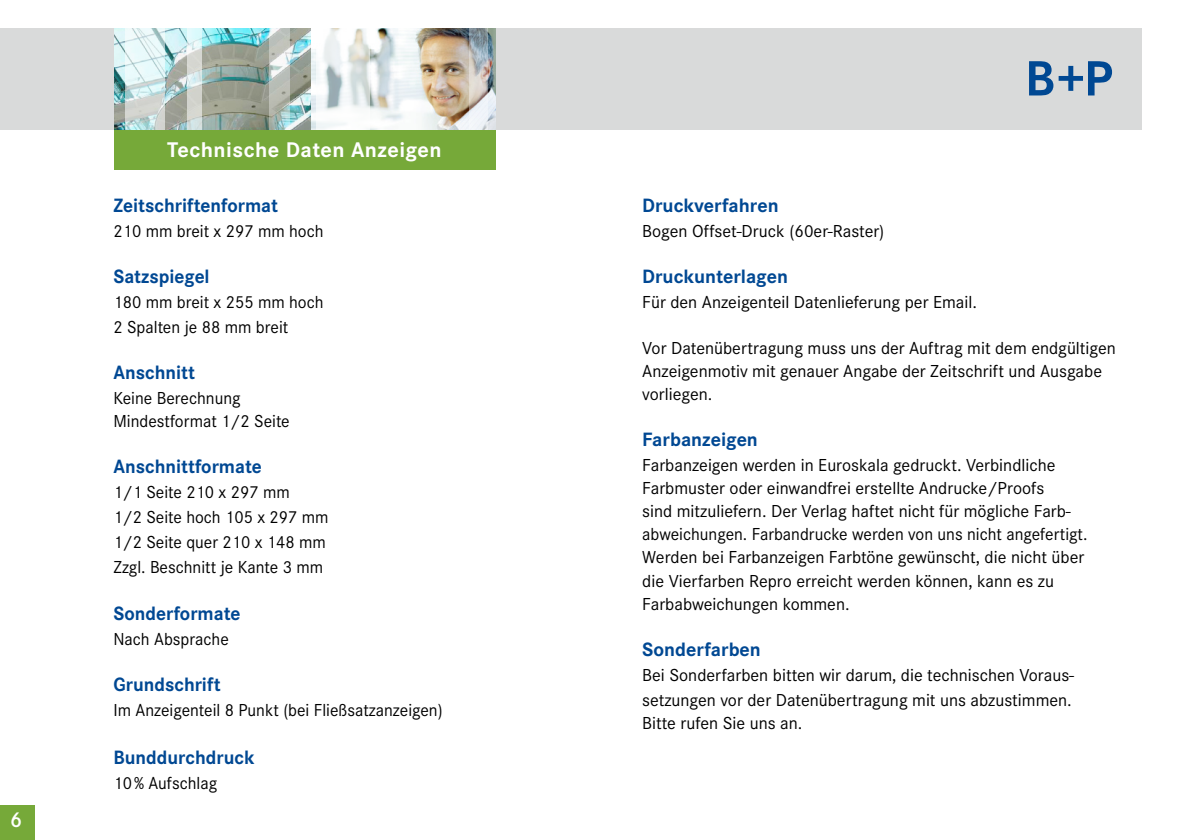
<style>
.page{position:relative;width:1191px;height:840px;background:#fff}
.page>*{position:absolute;margin:0;border:0;box-sizing:border-box;transform-origin:0 0}
.t1{font:700 51.4px "Corporate S";color:#004893}
.t2{font:700 22px "Corporate S";letter-spacing:.02em;color:#fff}
.t3{font:600 22px "Corporate S";color:#fff}
.t4{font:700 20px "Corporate S";color:#004893}
.t5{font:18px/23px "Corporate S";color:#000}
</style>
<div class="page">
<div style="left:0;top:804px;width:34px;height:35px;background:#76a939"></div>
<div style="left:0;top:28px;width:1141px;height:102px;background:#d9dada"></div>
<img style="left:310px;top:28px;width:185px;height:102px">
<img style="left:114px;top:28px;width:196px;height:102px">
<svg style="left:187px;top:28px;width:15px;height:102px"></svg>
<svg style="left:125px;top:28px;width:39px;height:102px"></svg>
<svg style="left:315px;top:28px;width:54px;height:102px"></svg>
<svg style="left:469px;top:28px;width:19px;height:102px"></svg>
<svg style="left:269px;top:28px;width:20px;height:102px;background:#bdc6c1"></svg>
<div style="left:114px;top:130px;width:381px;height:40px;background:#76a939"></div>
<p class="t3" style="left:10px;top:804px;width:14px">6</p>
<p class="t2" style="left:167px;top:135px;width:276px">Technische Daten Anzeigen</p>
<p class="t4" style="left:113px;top:191px;width:166px">Zeitschriftenformat</p>
<p class="t5" style="left:113px;top:219px;width:211px">210 mm breit x 297 mm hoch</p>
<p class="t4" style="left:113px;top:262px;width:98px">Satzspiegel</p>
<p class="t5" style="left:113px;top:289px;width:211px;line-height:25px">180 mm breit x 255 mm hoch<br>2 Spalten je 88 mm breit</p>
<p class="t4" style="left:113px;top:358px;width:83px">Anschnitt</p>
<p class="t5" style="left:113px;top:386px;width:178px">Keine Berechnung<br>Mindestformat 1/2 Seite</p>
<p class="t4" style="left:113px;top:452px;width:150px">Anschnittformate</p>
<p class="t5" style="left:113px;top:479px;width:217px;line-height:25px">1/1 Seite 210 x 297 mm<br>1/2 Seite hoch 105 x 297 mm<br>1/2 Seite quer 210 x 148 mm<br>Zzgl. Beschnitt je Kante 3 mm</p>
<p class="t4" style="left:113px;top:598px;width:129px">Sonderformate</p>
<p class="t5" style="left:113px;top:626px;width:117px">Nach Absprache</p>
<p class="t4" style="left:113px;top:669px;width:109px">Grundschrift</p>
<p class="t5" style="left:113px;top:697px;width:331px">Im Anzeigenteil 8 Punkt (bei Fließsatzanzeigen)</p>
<p class="t4" style="left:113px;top:742px;width:142px">Bunddurchdruck</p>
<p class="t5" style="left:113px;top:770px;width:105px">10 % Aufschlag</p>
<h1 class="t1" style="left:1025px;top:43px;width:89px">B+P</h1>
<p class="t4" style="left:642px;top:191px;width:138px">Druckverfahren</p>
<p class="t5" style="left:642px;top:219px;width:244px">Bogen Offset-Druck (60er-Raster)</p>
<p class="t4" style="left:642px;top:262px;width:147px">Druckunterlagen</p>
<p class="t5" style="left:642px;top:290px;width:336px">Für den Anzeigenteil Datenlieferung per Email.</p>
<p class="t5" style="left:642px;top:336px;width:475px">Vor Datenübertragung muss uns der Auftrag mit dem endgültigen<br>Anzeigenmotiv mit genauer Angabe der Zeitschrift und Ausgabe vorliegen.</p>
<p class="t4" style="left:642px;top:425px;width:117px">Farbanzeigen</p>
<p class="t5" style="left:642px;top:453px;width:447px">Farbanzeigen werden in Euroskala gedruckt. Verbindliche Farbmuster oder einwandfrei erstellte Andrucke/Proofs<br>sind mitzuliefern. Der Verlag haftet nicht für mögliche Farb&shy;abweichungen. Farbandrucke werden von uns nicht angefertigt.<br>Werden bei Farbanzeigen Farbtöne gewünscht, die nicht über die Vierfarben Repro erreicht werden können, kann es zu Farbabweichungen kommen.</p>
<p class="t4" style="left:642px;top:634px;width:120px">Sonderfarben</p>
<p class="t5" style="left:642px;top:661px;width:433px;line-height:25px">Bei Sonderfarben bitten wir darum, die technischen Voraus&shy;setzungen vor der Datenübertragung mit uns abzustimmen.</p>
<p class="t5" style="left:642px;top:710px;width:162px">Bitte rufen Sie uns an.</p>
</div>
